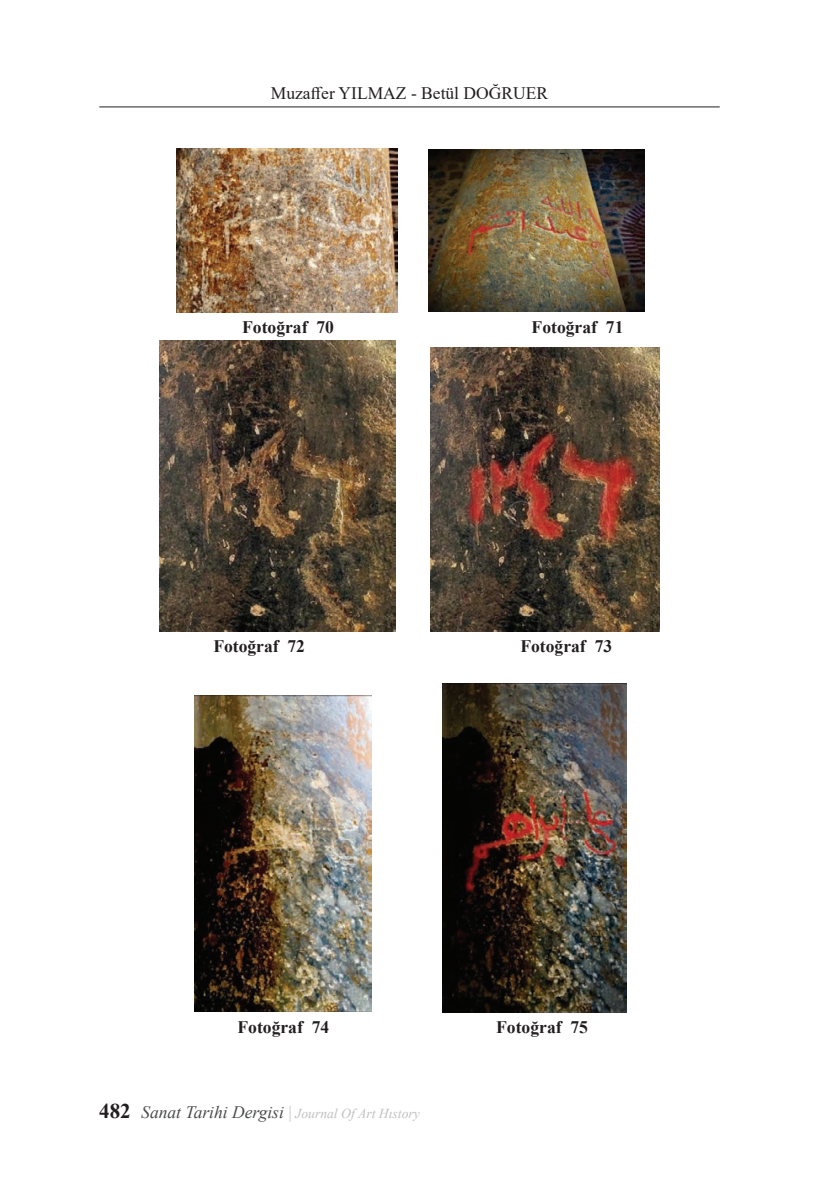
<style>
.page{position:relative;width:819px;height:1191px;background:#fff}
.page>*{position:absolute;margin:0;border:0;box-sizing:border-box;transform-origin:0 0}
.t1{font:700 17.5px "Times New Roman";color:#231f20}
.t2{font:17.5px "Times New Roman";color:#231f20}
.t3{font:italic 13.65px "Times New Roman";color:#c0bfbf}
.s1{font-weight:700;font-style:normal;font-size:21px;color:#231f20}
.s2{font-size:17.5px;color:#494a4c}
.s3{font-style:normal;font-size:17.5px}
</style>
<div class="page">
<hr style="left:99px;top:107px;width:620px;height:1px;background:#231f20">
<img style="left:442px;top:683px;width:185px;height:329px">
<img style="left:176px;top:149px;width:222px;height:163px">
<img style="left:428px;top:149px;width:217px;height:163px">
<img style="left:160px;top:340px;width:235px;height:291px">
<img style="left:430px;top:347px;width:229px;height:284px">
<img style="left:194px;top:696px;width:177px;height:315px">
<p class="t2" style="left:271px;top:81px;width:279px">Muzaffer YILMAZ - Betül DOĞRUER</p>
<p class="t1" style="left:242px;top:314px;width:93px">Fotoğraf 70</p>
<p class="t1" style="left:531px;top:314px;width:93px">Fotoğraf 71</p>
<p class="t1" style="left:213px;top:633px;width:93px">Fotoğraf 72</p>
<p class="t1" style="left:520px;top:633px;width:93px">Fotoğraf 73</p>
<p class="t1" style="left:237px;top:1014px;width:93px">Fotoğraf 74</p>
<p class="t1" style="left:496px;top:1014px;width:93px">Fotoğraf 75</p>
<p class="t3" style="left:99px;top:1104px;width:322px"><span class="s1">482</span> <span class="s2">Sanat Tarihi Dergisi</span> <span class="s3">|</span> Journal Of Art Hıstory</p>
</div>
